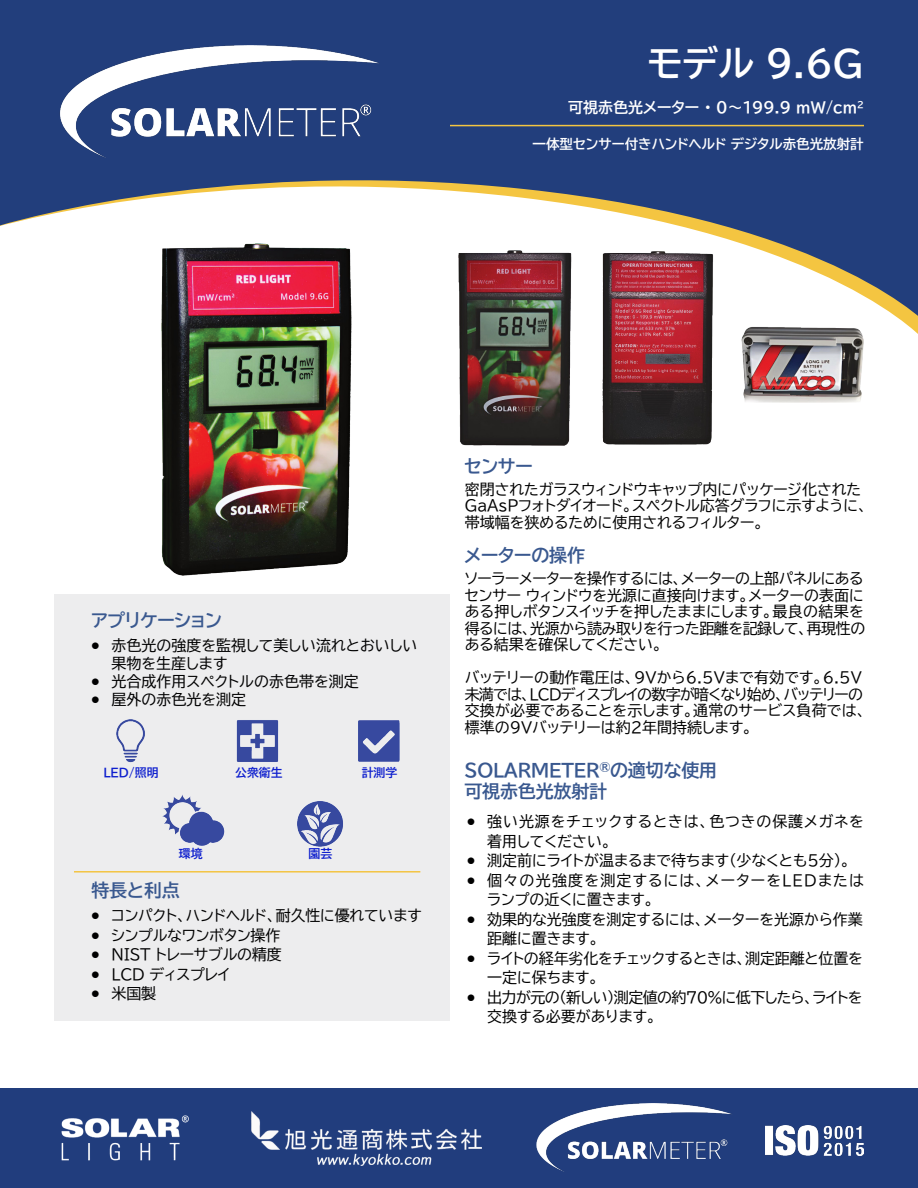
<style>
.page{position:relative;width:918px;height:1188px;background:#fff}
.page>*{position:absolute;margin:0;border:0;box-sizing:border-box;transform-origin:0 0}
.t1{font:36px "BIZ UDP Gothic Bold";color:#fff}
.t2{font:18px/21px "BIZ UDP Gothic Bold";letter-spacing:-.01em;color:#39588f}
.t3{font:15px/16.5px "BIZ UDP Gothic";color:#000}
.t4{font:15px/19.5px "BIZ UDP Gothic";letter-spacing:-.04em;color:#000}
.t5{font:15px/19.5px "BIZ UDP Gothic";letter-spacing:.08em;color:#000}
.t6{font:15px/19.5px "BIZ UDP Gothic";letter-spacing:.06em;color:#000}
.t7{font:15px "BIZ UDP Gothic Bold";color:#fff}
.t8{font:13.5px "BIZ UDP Gothic Bold";color:#fff}
.t9{font:11.85px "BIZ UDP Gothic Bold";color:#0f20ce}
.s1{font-size:30px}
</style>
<div class="page">
<div style="left:54px;top:594px;width:396px;height:427px;background:#ededee"></div>
<svg style="left:0;top:0;width:918px;height:328px;fill:#223e7c"></svg>
<hr style="left:450px;top:125px;width:414px;height:1px;background:#f4c541">
<img style="left:54px;top:46px;width:341px;height:111px">
<div style="left:0;top:1089px;width:918px;height:99px;background:#213d7d"></div>
<hr style="left:74px;top:871px;width:346px;height:2px;background:#f4c543">
<img style="left:537px;top:1103px;width:194px;height:68px">
<img style="left:765px;top:1125px;width:98px;height:31px">
<img style="left:61px;top:1115px;width:128px;height:46px">
<img style="left:252px;top:1112px;width:229px;height:54px">
<img style="left:117px;top:719px;width:283px;height:127px">
<img style="left:161px;top:243px;width:191px;height:332px">
<img style="left:459px;top:250px;width:404px;height:195px">
<h1 class="t1" style="left:648px;top:46px;width:218px">モデル 9.6G</h1>
<p class="t7" style="left:568px;top:100px;width:297px">可視赤色光メーター • 0～199.9 mW/cm<sup>2</sup></p>
<p class="t8" style="left:533px;top:137px;width:333px">一体型センサー付きハンドヘルドデジタル赤色光放射計</p>
<p class="t2" style="left:91px;top:610px;width:132px">アプリケーション</p>
<p class="t3" style="left:112px;top:636px;width:308px;line-height:18px;text-indent:-23px"><span class="s1">•</span> 赤色光の強度を監視して美しい流れとおいしい果物を生産します</p>
<p class="t3" style="left:89px;top:673px;width:271px"><span class="s1">•</span> 光合成作用スペクトルの赤色帯を測定</p>
<p class="t3" style="left:89px;top:691px;width:159px"><span class="s1">•</span> 屋外の赤色光を測定</p>
<p class="t9" style="left:103px;top:766px;width:57px">LED/照明</p>
<p class="t9" style="left:235px;top:766px;width:49px">公衆衛生</p>
<p class="t9" style="left:362px;top:766px;width:37px">計測学</p>
<p class="t9" style="left:179px;top:848px;width:25px">環境</p>
<p class="t9" style="left:309px;top:848px;width:25px">園芸</p>
<p class="t2" style="left:91px;top:880px;width:90px">特長と利点</p>
<p class="t3" style="left:89px;top:907px;width:334px"><span class="s1">•</span> コンパクト、ハンドヘルド、耐久性に優れています</p>
<p class="t3" style="left:89px;top:927px;width:193px"><span class="s1">•</span> シンプルなワンボタン操作</p>
<p class="t3" style="left:89px;top:946px;width:194px"><span class="s1">•</span> NIST トレーサブルの精度</p>
<p class="t3" style="left:89px;top:966px;width:142px"><span class="s1">•</span> LCD ディスプレイ</p>
<p class="t3" style="left:89px;top:985px;width:69px"><span class="s1">•</span> 米国製</p>
<p class="t2" style="left:464px;top:456px;width:70px">センサー</p>
<p class="t3" style="left:465px;top:481px;width:404px">密閉されたガラスウィンドウキャップ内にパッケージ化された<br>GaAsPフォトダイオード。スペクトル応答グラフに示すように、帯域幅を狭めるために使用されるフィルター。</p>
<p class="t2" style="left:464px;top:545px;width:122px">メーターの操作</p>
<p class="t3" style="left:465px;top:570px;width:402px;text-align:justify">ソーラーメーターを操作するには、メーターの上部パネルにあるセンサーウィンドウを光源に直接向けます。メーターの表面にある押しボタンスイッチを押したままにします。最良の結果を得るには、光源から読み取りを行った距離を記録して、再現性のある結果を確保してください。</p>
<p class="t3" style="left:465px;top:669px;width:402px">バッテリーの動作電圧は、9Vから6.5Vまで有効です。6.5V未満では、LCDディスプレイの数字が暗くなり始め、バッテリーの交換が必要であることを示します。通常のサービス負荷では、標準の9Vバッテリーは約2年間持続します。</p>
<p class="t2" style="left:464px;top:760px;width:254px">SOLARMETER<sup>®</sup>の適切な使用可視赤色光放射計</p>
<p class="t6" style="left:487px;top:812px;width:378px;text-indent:-22px"><span class="s1">•</span> 強い光源をチェックするときは、色つきの保護メガネを着用してください。</p>
<p class="t3" style="left:465px;top:853px;width:387px"><span class="s1">•</span> 測定前にライトが温まるまで待ちます（少なくとも5分）。</p>
<p class="t5" style="left:487px;top:871px;width:378px;text-indent:-22px"><span class="s1">•</span> 個々の光強度を測定するには、メーターをLEDまたはランプの近くに置きます。</p>
<p class="t3" style="left:487px;top:910px;width:377px;line-height:19.5px;text-indent:-22px"><span class="s1">•</span> 効果的な光強度を測定するには、メーターを光源から作業距離に置きます。</p>
<p class="t3" style="left:487px;top:949px;width:377px;line-height:19.5px;text-indent:-22px"><span class="s1">•</span> ライトの経年劣化をチェックするときは、測定距離と位置を一定に保ちます。</p>
<p class="t4" style="left:487px;top:988px;width:377px;text-indent:-22px"><span class="s1">•</span> 出力が元の（新しい）測定値の約70%に低下したら、ライトを交換する必要があります。</p>
</div>
